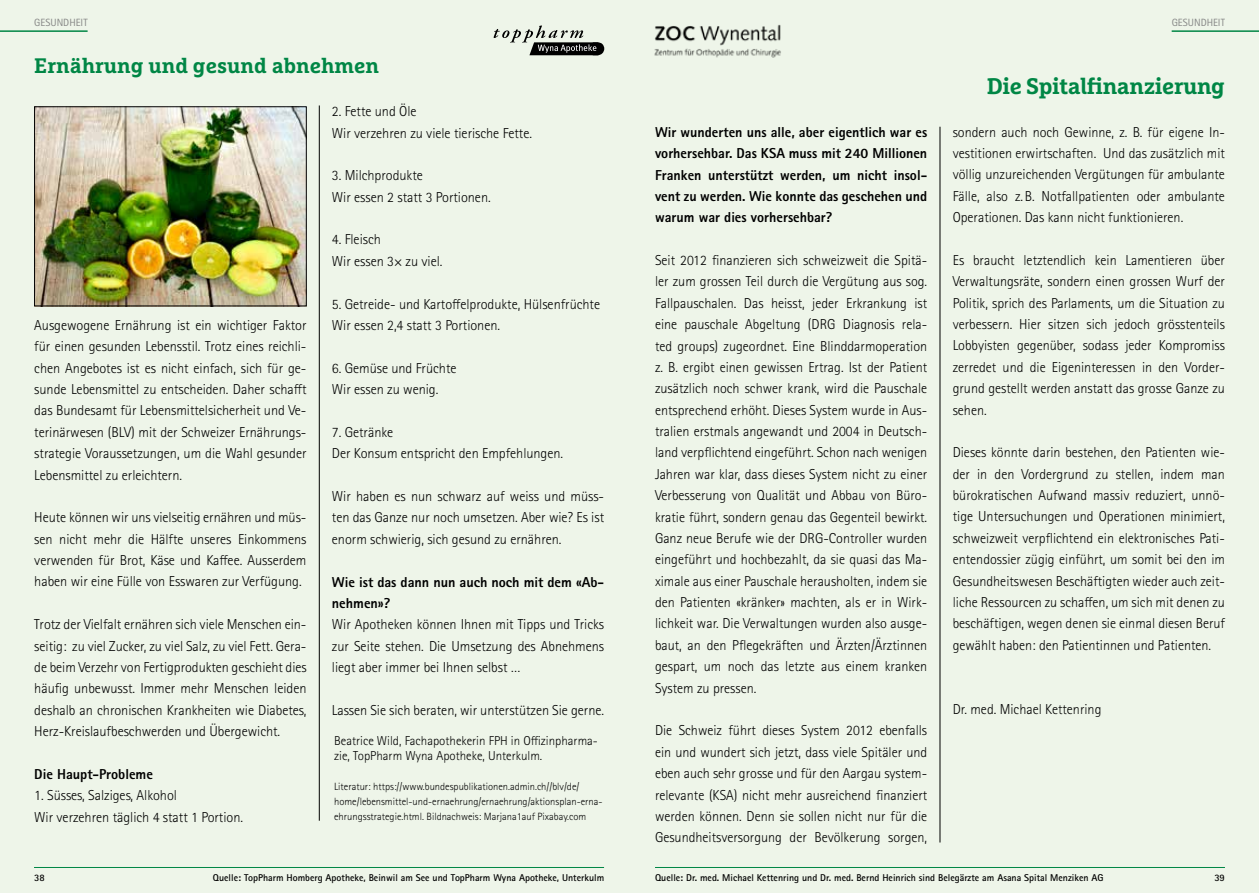
<style>
.page{position:relative;width:1259px;height:893px;background:#fff}
.page>*{position:absolute;margin:0;border:0;box-sizing:border-box;transform-origin:0 0}
.t1{font:700 22.5px "Marselis Slab Pro";letter-spacing:-.015em;color:#008645}
.t2{font:700 21px "Marselis Slab Pro";color:#008645}
.t3{font:300 14.4px/21.3px "Rotis Sans Serif Std";letter-spacing:-.005em;color:#000;text-align:justify}
.t4{font:800 14.4px/21.3px "Rotis Sans Serif Std";color:#000;text-align:justify}
.t5{font:300 12.9px/15px "Rotis Sans Serif Std";color:#000}
.t6{font:300 10.5px/15px "Rotis Sans Serif Std";color:#000}
.t7{font:10.5px "Rotis Sans Serif Std";color:#868786}
.t8{font:700 9.9px "Rotis Sans Serif Std";color:#000}
</style>
<div class="page">
<div style="left:0;top:0;width:629px;height:893px;background:#eef5e9"></div>
<div style="left:629px;top:0;width:630px;height:893px;background:#eef5e9"></div>
<hr style="left:939px;top:127px;width:1px;height:715px;background:#000">
<img style="left:654px;top:24px;width:127px;height:34px">
<hr style="left:655px;top:867px;width:570px;height:1px;background:#008645">
<hr style="left:1171px;top:30px;width:88px;height:2px;background:#008645">
<hr style="left:0;top:30px;width:88px;height:2px;background:#008645">
<hr style="left:34px;top:867px;width:570px;height:1px;background:#008645">
<hr style="left:319px;top:105px;width:1px;height:716px;background:#000">
<svg style="left:493px;top:26px;width:111px;height:29px"></svg>
<img style="left:36px;top:109px;width:268px;height:195px">
<p class="t7" style="left:34px;top:16px;width:55px">GESUNDHEIT</p>
<p class="t7" style="left:1171px;top:16px;width:55px">GESUNDHEIT</p>
<h2 class="t2" style="left:34px;top:53px;width:346px">Ernährung und gesund abnehmen</h2>
<p class="t3" style="left:34px;top:315px;width:274px">Ausgewogene Ernährung ist ein wichtiger Faktor für einen gesunden Lebensstil. Trotz eines reichli&shy;chen Angebotes ist es nicht einfach, sich für ge&shy;sunde Lebensmittel zu entscheiden. Daher schafft das Bundesamt für Lebensmittelsicherheit und Ve&shy;terinärwesen (BLV) mit der Schweizer Ernährungs&shy;strategie Voraussetzungen, um die Wahl gesunder Lebensmittel zu erleichtern.</p>
<p class="t3" style="left:34px;top:507px;width:274px">Heute können wir uns vielseitig ernähren und müs&shy;sen nicht mehr die Hälfte unseres Einkommens verwenden für Brot, Käse und Kaffee. Ausserdem haben wir eine Fülle von Esswaren zur Verfügung.</p>
<p class="t3" style="left:34px;top:614px;width:274px">Trotz der Vielfalt ernähren sich viele Menschen ein&shy;seitig: zu viel Zucker, zu viel Salz, zu viel Fett. Gera&shy;de beim Verzehr von Fertigprodukten geschieht dies häufig unbewusst. Immer mehr Menschen leiden deshalb an chronischen Krankheiten wie Diabetes, Herz-Kreislaufbeschwerden und Übergewicht.</p>
<p class="t4" style="left:34px;top:763px;width:120px">Die Haupt-Probleme</p>
<p class="t3" style="left:34px;top:785px;width:210px">1. Süsses, Salziges, Alkohol<br>Wir verzehren täglich 4 statt 1 Portion.</p>
<p class="t3" style="left:332px;top:101px;width:202px">2. Fette und Öle<br>Wir verzehren zu viele tierische Fette.</p>
<p class="t3" style="left:332px;top:165px;width:160px">3. Milchprodukte<br>Wir essen 2 statt 3 Portionen.</p>
<p class="t3" style="left:332px;top:229px;width:112px">4. Fleisch<br>Wir essen 3× zu viel.</p>
<p class="t3" style="left:332px;top:293px;width:270px">5. Getreide- und Kartoffelprodukte, Hülsenfrüchte<br>Wir essen 2,4 statt 3 Portionen.</p>
<p class="t3" style="left:332px;top:357px;width:126px">6. Gemüse und Früchte<br>Wir essen zu wenig.</p>
<p class="t3" style="left:332px;top:422px;width:233px">7. Getränke<br>Der Konsum entspricht den Empfehlungen.</p>
<p class="t3" style="left:332px;top:486px;width:274px">Wir haben es nun schwarz auf weiss und müss&shy;ten das Ganze nur noch umsetzen. Aber wie? Es ist enorm schwierig, sich gesund zu ernähren.</p>
<p class="t4" style="left:332px;top:571px;width:274px">Wie ist das dann nun auch noch mit dem «Ab&shy;nehmen»?</p>
<p class="t3" style="left:332px;top:614px;width:274px">Wir Apotheken können Ihnen mit Tipps und Tricks zur Seite stehen. Die Umsetzung des Abnehmens liegt aber immer bei Ihnen selbst …</p>
<p class="t3" style="left:332px;top:699px;width:274px">Lassen Sie sich beraten, wir unterstützen Sie gerne.</p>
<p class="t5" style="left:334px;top:734px;width:265px">Beatrice Wild, Fachapothekerin FPH in Offizinpharma&shy;zie, TopPharm Wyna Apotheke, Unterkulm.</p>
<p class="t6" style="left:334px;top:779px;width:270px">Literatur: https://www.bundespublikationen.admin.ch//blv/de/ home/lebensmittel-und-ernaehrung/ernaehrung/aktionsplan-erna&shy;ehrungsstrategie.html. Bildnachweis: Marjana1auf Pixabay.com</p>
<p class="t8" style="left:34px;top:871px;width:12px">38</p>
<p class="t8" style="left:213px;top:871px;width:393px">Quelle: TopPharm Homberg Apotheke, Beinwil am See und TopPharm Wyna Apotheke, Unterkulm</p>
<p class="t4" style="left:655px;top:121px;width:274px">Wir wunderten uns alle, aber eigentlich war es vorhersehbar. Das KSA muss mit 240 Millionen Franken unterstützt werden, um nicht insol&shy;vent zu werden. Wie konnte das geschehen und warum war dies vorhersehbar?</p>
<p class="t3" style="left:655px;top:250px;width:274px">Seit 2012 finanzieren sich schweizweit die Spitä&shy;ler zum grossen Teil durch die Vergütung aus sog.<br>Fallpauschalen. Das heisst, jeder Erkrankung ist eine pauschale Abgeltung (DRG Diagnosis rela&shy;ted groups) zugeordnet. Eine Blinddarmoperation z. B. ergibt einen gewissen Ertrag. Ist der Patient zusätzlich noch schwer krank, wird die Pauschale entsprechend erhöht. Dieses System wurde in Aus&shy;tralien erstmals angewandt und 2004 in Deutsch&shy;land verpflichtend eingeführt. Schon nach wenigen Jahren war klar, dass dieses System nicht zu einer Verbesserung von Qualität und Abbau von Büro&shy;kratie führt, sondern genau das Gegenteil bewirkt.<br>Ganz neue Berufe wie der DRG-Controller wurden eingeführt und hochbezahlt, da sie quasi das Ma&shy;ximale aus einer Pauschale herausholten, indem sie den Patienten «kränker» machten, als er in Wirk&shy;lichkeit war. Die Verwaltungen wurden also ausge&shy;baut, an den Pflegekräften und Ärzten/Ärztinnen gespart, um noch das letzte aus einem kranken System zu pressen.</p>
<p class="t3" style="left:655px;top:720px;width:274px">Die Schweiz führt dieses System 2012 ebenfalls ein und wundert sich jetzt, dass viele Spitäler und eben auch sehr grosse und für den Aargau system&shy;relevante (KSA) nicht mehr ausreichend finanziert werden können. Denn sie sollen nicht nur für die Gesundheitsversorgung der Bevölkerung sorgen,</p>
<h1 class="t1" style="left:986px;top:72px;width:240px">Die Spitalfinanzierung</h1>
<p class="t3" style="left:952px;top:121px;width:274px">sondern auch noch Gewinne, z. B. für eigene In&shy;vestitionen erwirtschaften. Und das zusätzlich mit völlig unzureichenden Vergütungen für ambulante Fälle, also z.B. Notfallpatienten oder ambulante Operationen. Das kann nicht funktionieren.</p>
<p class="t3" style="left:952px;top:250px;width:274px">Es braucht letztendlich kein Lamentieren über Verwaltungsräte, sondern einen grossen Wurf der Politik, sprich des Parlaments, um die Situation zu verbessern. Hier sitzen sich jedoch grösstenteils Lobbyisten gegenüber, sodass jeder Kompromiss zerredet und die Eigeninteressen in den Vorder&shy;grund gestellt werden anstatt das grosse Ganze zu sehen.</p>
<p class="t3" style="left:952px;top:442px;width:274px">Dieses könnte darin bestehen, den Patienten wie&shy;der in den Vordergrund zu stellen, indem man bürokratischen Aufwand massiv reduziert, unnö&shy;tige Untersuchungen und Operationen minimiert, schweizweit verpflichtend ein elektronisches Pati&shy;entendossier zügig einführt, um somit bei den im Gesundheitswesen Beschäftigten wieder auch zeit&shy;liche Ressourcen zu schaffen, um sich mit denen zu beschäftigen, wegen denen sie einmal diesen Beruf gewählt haben: den Patientinnen und Patienten.</p>
<p class="t3" style="left:952px;top:699px;width:150px">Dr. med. Michael Kettenring</p>
<p class="t8" style="left:655px;top:872px;width:450px">Quelle: Dr. med. Michael Kettenring und Dr. med. Bernd Heinrich sind Belegärzte am Asana Spital Menziken AG</p>
<p class="t8" style="left:1214px;top:871px;width:12px">39</p>
</div>
